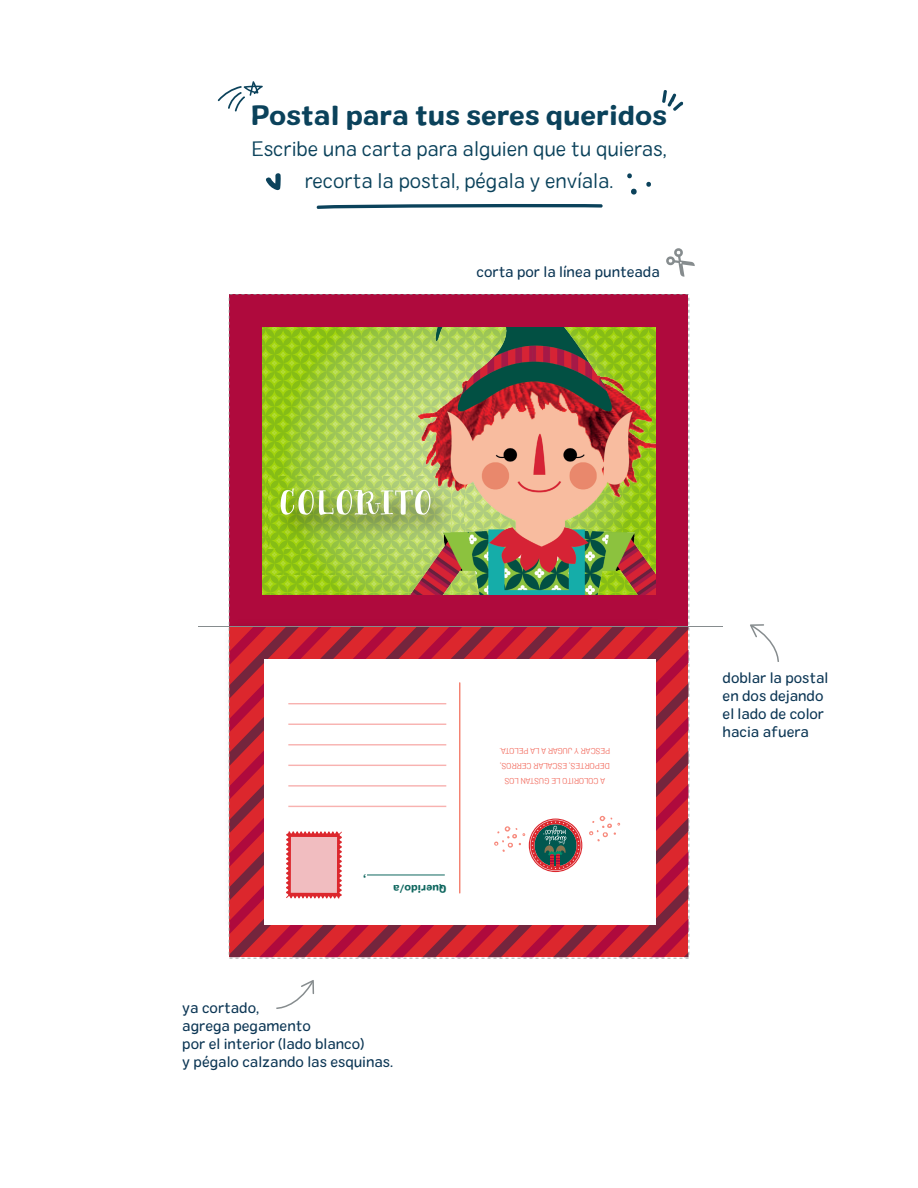
<style>
.page{position:relative;width:918px;height:1188px;background:#fff}
.page>*{position:absolute;margin:0;border:0;box-sizing:border-box;transform-origin:0 0}
.t1{font:27px "Colby St Bld";color:#0b425b}
.t2{font:21px/31.5px "Colby St Lt";color:#0b425b;text-align:center}
.t3{font:15px/18.1px "Colby St Reg";color:#0d3755}
.t4{font:10.5px "Colby St Bld";color:#0f675f}
.t5{font:8.25px/15px "Colby St Lt";color:#f26c5f;text-align:center}
</style>
<div class="page">
<svg style="left:666px;top:248px;width:29px;height:29px"></svg>
<svg style="left:276px;top:980px;width:38px;height:29px"></svg>
<svg style="left:750px;top:624px;width:29px;height:38px"></svg>
<svg style="left:229px;top:294px;width:460px;height:664px"></svg>
<hr style="left:198px;top:626px;width:525px;height:1px;background:#868c8e">
<svg style="left:662px;top:90px;width:22px;height:21px"></svg>
<svg style="left:217px;top:81px;width:46px;height:31px"></svg>
<svg style="left:316px;top:204px;width:287px;height:5px"></svg>
<svg style="left:646px;top:182px;width:5px;height:5px"></svg>
<svg style="left:627px;top:173px;width:5px;height:5px"></svg>
<svg style="left:631px;top:189px;width:6px;height:6px"></svg>
<svg style="left:266px;top:173px;width:15px;height:17px"></svg>
<h1 class="t1" style="left:251px;top:98px;width:417px">Postal para tus seres queridos</h1>
<h2 class="t2" style="left:252px;top:133px;width:417px">Escribe una carta para alguien que tu quieras, recorta la postal, pégala y envíala.</h2>
<p class="t3" style="left:477px;top:262px;width:185px">corta por la línea punteada</p>
<p class="t4" style="left:366px;top:887px;width:4px;rotate:-180deg">,</p>
<p class="t4" style="left:446px;top:895px;width:55px;rotate:-180deg">Querido/a</p>
<p class="t3" style="left:182px;top:998px;width:212px">ya cortado,<br>agrega pegamento<br>por el interior (lado blanco)<br>y pégalo calzando las esquinas.</p>
<p class="t5" style="left:610px;top:788px;width:112px;rotate:-180deg">A COLORITO LE GUSTAN LOS<br>DEPORTES, ESCALAR CERROS,<br>PESCAR Y JUGAR A LA PELOTA.</p>
<p class="t3" style="left:723px;top:669px;width:107px">doblar la postal en dos dejando el lado de color hacia afuera</p>
</div>
